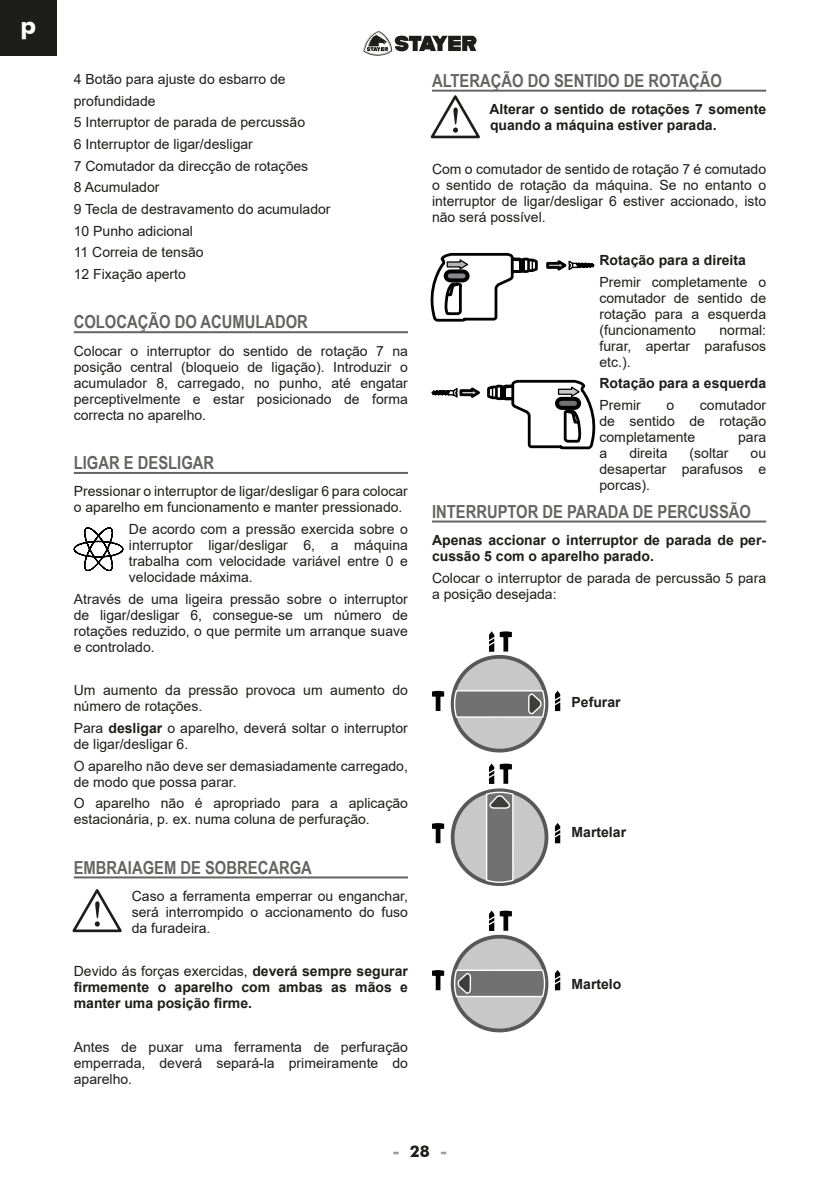
<style>
.page{position:relative;width:840px;height:1191px;background:#fff}
.page>*{position:absolute;margin:0;border:0;box-sizing:border-box;transform-origin:0 0}
.t1{font:700 24px "Futura BT";color:#fff}
.t2{font:700 18px "Arial Narrow";color:#646463}
.t3{font:700 16px "Futura BT";color:#9d9d9d}
.t4{font:14px/16px "Arial";color:#1d1d1b;text-align:justify}
.t5{font:700 14px/16px "Arial";color:#1d1d1b}
.s1{font-weight:700}
.s2{font-weight:400}
.s3{color:#1d1d1b}
</style>
<div class="page">
<svg style="left:363px;top:31px;width:114px;height:25px"></svg>
<div style="left:0;top:0;width:57px;height:56px;background:#1d1d1b"></div>
<hr style="left:74px;top:331px;width:334px;height:2px;background:#646463">
<hr style="left:74px;top:472px;width:334px;height:2px;background:#646463">
<hr style="left:74px;top:876px;width:334px;height:2px;background:#646463">
<svg style="left:73px;top:527px;width:51px;height:44px"></svg>
<svg style="left:72px;top:889px;width:50px;height:44px"></svg>
<hr style="left:432px;top:90px;width:333px;height:2px;background:#646463">
<hr style="left:432px;top:520px;width:333px;height:2px;background:#646463">
<svg style="left:430px;top:95px;width:50px;height:44px"></svg>
<svg style="left:430px;top:254px;width:165px;height:68px"></svg>
<svg style="left:431px;top:381px;width:169px;height:142px"></svg>
<svg style="left:432px;top:910px;width:128px;height:123px"></svg>
<svg style="left:432px;top:763px;width:128px;height:123px"></svg>
<svg style="left:432px;top:631px;width:128px;height:122px"></svg>
<h1 class="t1" style="left:20px;top:10px;width:17px">p</h1>
<p class="t4" style="left:74px;top:68px;width:258px;line-height:21.6px;text-align:left">4 Botão para ajuste do esbarro de profundidade<br>5 Interruptor de parada de percussão<br>6 Interruptor de ligar/desligar<br>7 Comutador da direcção de rotações<br>8 Acumulador<br>9 Tecla de destravamento do acumulador<br>10 Punho adicional<br>11 Correia de tensão<br>12 Fixação aperto</p>
<p class="t2" style="left:74px;top:308px;width:235px">COLOCAÇÃO DO ACUMULADOR</p>
<p class="t4" style="left:74px;top:343px;width:335px">Colocar o interruptor do sentido de rotação 7 na posição central (bloqueio de ligação). Introduzir o acumulador 8, carregado, no punho, até engatar perceptivelmente e estar posicionado de forma correcta no aparelho.</p>
<p class="t2" style="left:74px;top:449px;width:142px">LIGAR E DESLIGAR</p>
<p class="t4" style="left:74px;top:483px;width:335px">Pressionar o interruptor de ligar/desligar 6 para colocar o aparelho em funcionamento e manter pressionado.</p>
<p class="t4" style="left:129px;top:521px;width:280px">De acordo com a pressão exercida sobre o interruptor ligar/desligar 6, a máquina trabalha com velocidade variável entre 0 e velocidade máxima.</p>
<p class="t4" style="left:74px;top:591px;width:335px">Através de uma ligeira pressão sobre o interruptor de ligar/desligar 6, consegue-se um número de rotações reduzido, o que permite um arranque suave e controlado.</p>
<p class="t4" style="left:74px;top:682px;width:335px">Um aumento da pressão provoca um aumento do número de rotações.</p>
<p class="t4" style="left:74px;top:720px;width:335px">Para <span class="s1">desligar</span> o aparelho, deverá soltar o interruptor de ligar/desligar 6.</p>
<p class="t4" style="left:74px;top:757px;width:335px">O aparelho não deve ser demasiadamente carregado, de modo que possa parar.</p>
<p class="t4" style="left:74px;top:795px;width:335px">O aparelho não é apropriado para a aplicação estacionária, p. ex. numa coluna de perfuração.</p>
<p class="t2" style="left:74px;top:853px;width:239px">EMBRAIAGEM DE SOBRECARGA</p>
<p class="t4" style="left:132px;top:888px;width:277px">Caso a ferramenta emperrar ou enganchar, será interrompido o accionamento do fuso da furadeira.</p>
<p class="t5" style="left:74px;top:963px;width:335px;text-align:justify"><span class="s2">Devido ás forças exercidas,</span> deverá sempre segurar firmemente o aparelho com ambas as mãos e manter uma posição firme.</p>
<p class="t4" style="left:74px;top:1038px;width:335px">Antes de puxar uma ferramenta de perfuração emperrada, deverá separá-la primeiramente do aparelho.</p>
<p class="t2" style="left:432px;top:67px;width:291px">ALTERAÇÃO DO SENTIDO DE ROTAÇÃO</p>
<p class="t5" style="left:489px;top:101px;width:278px">Alterar o sentido de rotações 7 somente quando a máquina estiver parada.</p>
<p class="t4" style="left:432px;top:160px;width:335px">Com o comutador de sentido de rotação 7 é comutado o sentido de rotação da máquina. Se no entanto o interruptor de ligar/desligar 6 estiver accionado, isto não será possível.</p>
<p class="t5" style="left:599px;top:252px;width:148px">Rotação para a direita</p>
<p class="t4" style="left:599px;top:273px;width:168px">Premir completamente o comutador de sentido de rotação para a esquerda (funcionamento</p>
<p class="t4" style="left:599px;top:321px;width:168px;text-indent:120px">normal: furar, apertar parafusos etc.).</p>
<p class="t5" style="left:599px;top:375px;width:168px">Rotação para a esquerda</p>
<p class="t4" style="left:599px;top:397px;width:43px">Premir</p>
<p class="t4" style="left:666px;top:397px;width:9px">o</p>
<p class="t4" style="left:599px;top:397px;width:168px;text-indent:100px">comutador de sentido de rotação completamente</p>
<p class="t4" style="left:737px;top:429px;width:30px">para</p>
<p class="t4" style="left:599px;top:445px;width:9px">a</p>
<p class="t4" style="left:629px;top:445px;width:40px">direita</p>
<p class="t4" style="left:689px;top:445px;width:40px">(soltar</p>
<p class="t4" style="left:599px;top:445px;width:168px;text-indent:151px">ou desapertar parafusos e porcas).</p>
<p class="t2" style="left:432px;top:498px;width:320px">INTERRUPTOR DE PARADA DE PERCUSSÃO</p>
<p class="t5" style="left:432px;top:532px;width:335px">Apenas accionar o interruptor de parada de per&shy;cussão 5 com o aparelho parado.</p>
<p class="t4" style="left:432px;top:570px;width:335px">Colocar o interruptor de parada de percussão 5 para a posição desejada:</p>
<p class="t5" style="left:571px;top:694px;width:51px">Pefurar</p>
<p class="t5" style="left:571px;top:824px;width:56px">Martelar</p>
<p class="t5" style="left:571px;top:976px;width:51px">Martelo</p>
<p class="t3" style="left:392px;top:1141px;width:56px">- <span class="s3">28</span> -</p>
</div>
